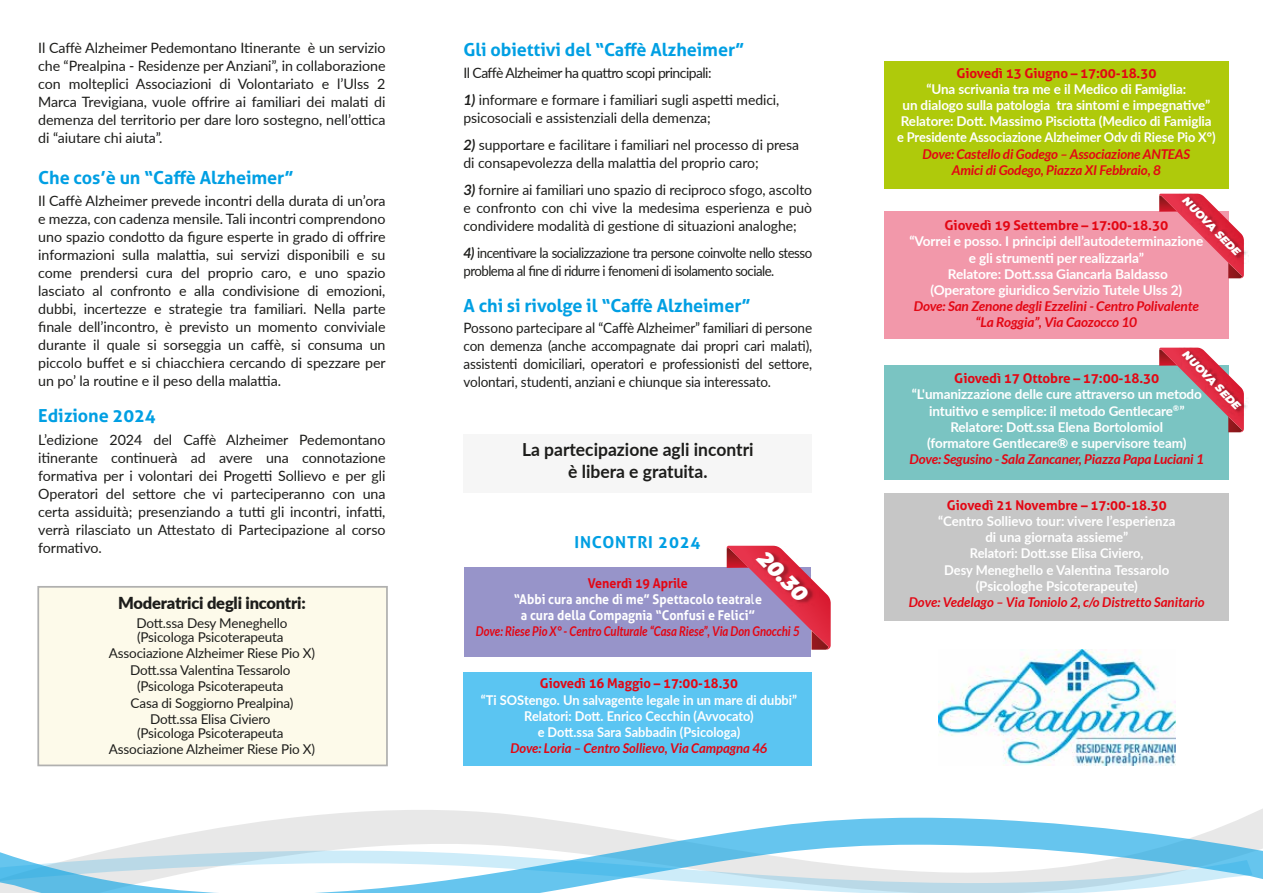
<style>
.page{position:relative;width:1263px;height:893px;background:#fff}
.page>*{position:absolute;margin:0;border:0;box-sizing:border-box;transform-origin:0 0}
.t1{font:italic 900 21px "Montserrat";color:#fff}
.t2{font:700 18px "Aller";letter-spacing:-.005em;color:#009fe3}
.t3{font:700 18px/21.6px "Lato";color:#1d1d1b;text-align:center}
.t4{font:900 16.5px "Lato";letter-spacing:-.015em;color:#1d1d1b}
.t5{font:700 16.5px "Aller";letter-spacing:.05em;color:#009fe3}
.t6{font:14.25px/18px "Lato";letter-spacing:-.005em;color:#1d1d1b;text-align:justify}
.t7{font:14.25px/18px "Lato";letter-spacing:-.005em;color:#1d1d1b;text-align:justify;scale:.95 1}
.t8{font:14.25px/18px "Lato";letter-spacing:-.04em;color:#1d1d1b;scale:.93 1}
.t9{font:14.25px "Lato";letter-spacing:-.04em;color:#1d1d1b}
.t10{font:700 13.5px/16.2px "Lato";letter-spacing:-.01em;color:#fff;text-align:center}
.t11{font:italic 700 13.5px/16.2px "Lato";letter-spacing:-.01em;color:#e30613;text-align:center}
.t12{font:13.5px/16.5px "Lato";letter-spacing:-.015em;color:#1d1d1b;text-align:center}
.t13{font:700 13.5px/16.2px "Lato";letter-spacing:-.01em;color:#fff;text-align:center;scale:.95 1}
.t14{font:700 13.5px "Aller";letter-spacing:-.01em;color:#e30613}
.t15{font:700 13.5px/16.2px "Aller";color:#fff;text-align:center;scale:.92 1}
.t16{font:italic 700 13.5px "Lato";letter-spacing:-.01em;color:#e30613;scale:.84 1}
.t17{font:italic 700 13.5px "Lato";letter-spacing:-.01em;color:#e30613;scale:.96 1}
.t18{font:700 13.5px "Aller";letter-spacing:-.01em;color:#e30613;scale:.96 1}
.t19{font:700 13.5px "Aller";letter-spacing:-.01em;color:#e30613;scale:.92 1}
.t20{font:italic 900 10.95px "Montserrat";color:#fff}
.s1{font-weight:700;font-style:italic}
</style>
<div class="page">
<div style="left:464px;top:434px;width:348px;height:58px;background:#f6f6f6"></div>
<svg style="left:293px;top:809px;width:970px;height:9px"></svg>
<svg style="left:110px;top:818px;width:1153px;height:61px"></svg>
<svg style="left:0;top:850px;width:1252px;height:43px"></svg>
<div style="left:37px;top:586px;width:351px;height:180px;background:#fdf9e5;border:2px solid #9d9d9c"></div>
<div style="left:463px;top:672px;width:349px;height:93px;background:#5bc5f2"></div>
<div style="left:885px;top:212px;width:344px;height:127px;background:#f298aa"></div>
<div style="left:885px;top:61px;width:344px;height:128px;background:#afca0b"></div>
<div style="left:884px;top:365px;width:345px;height:115px;background:#7ac4c2"></div>
<div style="left:464px;top:568px;width:347px;height:89px;background:#9794c9"></div>
<div style="left:884px;top:493px;width:345px;height:128px;background:#c6c6c6"></div>
<svg style="left:727px;top:546px;width:104px;height:104px"></svg>
<img style="left:752px;top:546px;width:68px;height:68px">
<svg style="left:1159px;top:348px;width:85px;height:84px"></svg>
<img style="left:1179px;top:348px;width:68px;height:70px">
<img style="left:938px;top:649px;width:237px;height:116px">
<svg style="left:1159px;top:194px;width:85px;height:84px"></svg>
<img style="left:1179px;top:193px;width:68px;height:71px">
<p class="t6" style="left:38px;top:38px;width:349px">Il Caffè Alzheimer Pedemontano Itinerante è un servizio che “Prealpina - Residenze per Anziani”, in collaborazione con molteplici Associazioni di Volontariato e l’Ulss 2<br>Marca Trevigiana, vuole offrire ai familiari dei malati di demenza del territorio per dare loro sostegno, nell’ottica di “aiutare chi aiuta”.</p>
<p class="t2" style="left:38px;top:166px;width:257px">Che cos’è un “Caffè Alzheimer”</p>
<p class="t6" style="left:38px;top:191px;width:349px">Il Caffè Alzheimer prevede incontri della durata di un’ora e mezza, con cadenza mensile. Tali incontri comprendono uno spazio condotto da figure esperte in grado di offrire informazioni sulla malattia, sui servizi disponibili e su come prendersi cura del proprio caro, e uno spazio lasciato al confronto e alla condivisione di emozioni, dubbi, incertezze e strategie tra familiari. Nella parte finale dell’incontro, è previsto un momento conviviale durante il quale si sorseggia un caffè, si consuma un piccolo buffet e si chiacchiera cercando di spezzare per un po’ la routine e il peso della malattia.</p>
<p class="t2" style="left:38px;top:405px;width:119px">Edizione 2024</p>
<p class="t6" style="left:38px;top:430px;width:349px">L’edizione 2024 del Caffè Alzheimer Pedemontano itinerante continuerà ad avere una connotazione formativa per i volontari dei Progetti Sollievo e per gli Operatori del settore che vi parteciperanno con una certa assiduità; presenziando a tutti gli incontri, infatti, verrà rilasciato un Attestato di Partecipazione al corso formativo.</p>
<p class="t4" style="left:118px;top:590px;width:189px">Moderatrici degli incontri:</p>
<p class="t12" style="left:136px;top:616px;width:153px;line-height:13.5px;text-align:left">Dott.ssa Desy Meneghello (Psicologa Psicoterapeuta</p>
<p class="t12" style="left:109px;top:644px;width:208px">Associazione Alzheimer Riese Pio X)<br>Dott.ssa Valentina Tessarolo (Psicologa Psicoterapeuta<br>Casa di Soggiorno Prealpina)<br>Dott.ssa Elisa Civiero</p>
<p class="t12" style="left:109px;top:724px;width:208px">(Psicologa Psicoterapeuta<br>Associazione Alzheimer Riese Pio X)</p>
<p class="t2" style="left:463px;top:38px;width:282px">Gli obiettivi del “Caffè Alzheimer”</p>
<p class="t9" style="left:463px;top:63px;width:249px">Il Caffè Alzheimer ha quattro scopi principali:</p>
<p class="t6" style="left:463px;top:90px;width:317px"><span class="s1">1)</span> informare e formare i familiari sugli aspetti medici, psicosociali e assistenziali della demenza;</p>
<p class="t6" style="left:463px;top:135px;width:337px"><span class="s1">2)</span> supportare e facilitare i familiari nel processo di presa di consapevolezza della malattia del proprio caro;</p>
<p class="t6" style="left:463px;top:180px;width:350px"><span class="s1">3)</span> fornire ai familiari uno spazio di reciproco sfogo, ascolto e confronto con chi vive la medesima esperienza e può condividere modalità di gestione di situazioni analoghe;</p>
<p class="t8" style="left:463px;top:243px;width:376px"><span class="s1">4)</span> incentivare la socializzazione tra persone coinvolte nello stesso problema al fine di ridurre i fenomeni di isolamento sociale.</p>
<p class="t2" style="left:463px;top:295px;width:289px">A chi si rivolge il “Caffè Alzheimer”</p>
<p class="t7" style="left:463px;top:318px;width:368px">Possono partecipare al “Caffè Alzheimer” familiari di persone con demenza (anche accompagnate dai propri cari malati), assistenti domiciliari, operatori e professionisti del settore, volontari, studenti, anziani e chiunque sia interessato.</p>
<p class="t3" style="left:522px;top:438px;width:233px">La partecipazione agli incontri è libera e gratuita.</p>
<p class="t5" style="left:575px;top:532px;width:127px">INCONTRI 2024</p>
<h1 class="t1" style="left:773px;top:544px;width:63px;rotate:46deg">20.30</h1>
<p class="t19" style="left:588px;top:575px;width:110px">Venerdì 19 Aprile</p>
<p class="t15" style="left:514px;top:591px;width:271px">“Abbi cura anche di me” Spettacolo teatrale a cura della Compagnia “Confusi e Felici”</p>
<p class="t16" style="left:476px;top:624px;width:387px">Dove: Riese Pio X° - Centro Culturale “Casa Riese”, Via Don Gnocchi 5</p>
<p class="t18" style="left:540px;top:675px;width:208px">Giovedì 16 Maggio – 17:00-18.30</p>
<p class="t13" style="left:481px;top:691px;width:334px">“Ti SOStengo. Un salvagente legale in un mare di dubbi”<br>Relatori: Dott. Enrico Cecchin (Avvocato)<br>e Dott.ssa Sara Sabbadin (Psicologa)</p>
<p class="t17" style="left:510px;top:740px;width:269px">Dove: Loria – Centro Sollievo, Via Campagna 46</p>
<p class="t14" style="left:956px;top:65px;width:202px">Giovedì 13 Giugno – 17:00-18.30</p>
<p class="t10" style="left:897px;top:80px;width:320px">“Una scrivania tra me e il Medico di Famiglia:<br>un dialogo sulla patologia tra sintomi e impegnative” Relatore: Dott. Massimo Pisciotta (Medico di Famiglia e Presidente Associazione Alzheimer Odv di Riese Pio X°)</p>
<p class="t11" style="left:923px;top:146px;width:269px">Dove: Castello di Godego – Associazione ANTEAS<br>Amici di Godego, Piazza XI Febbraio, 8</p>
<p class="t20" style="left:1191px;top:193px;width:79px;rotate:46deg">NUOVA SEDE</p>
<p class="t14" style="left:944px;top:217px;width:225px">Giovedì 19 Settembre – 17:00-18.30</p>
<p class="t10" style="left:909px;top:233px;width:295px">“Vorrei e posso. I principi dell’autodeterminazione e gli strumenti per realizzarla”<br>Relatore: Dott.ssa Giancarla Baldasso<br>(Operatore giuridico Servizio Tutele Ulss 2)</p>
<p class="t11" style="left:914px;top:298px;width:286px">Dove: San Zenone degli Ezzelini - Centro Polivalente “La Roggia”, Via Caozocco 10</p>
<p class="t20" style="left:1191px;top:347px;width:79px;rotate:46deg">NUOVA SEDE</p>
<p class="t14" style="left:954px;top:370px;width:207px">Giovedì 17 Ottobre – 17:00-18.30</p>
<p class="t10" style="left:912px;top:386px;width:292px">“L'umanizzazione delle cure attraverso un metodo intuitivo e semplice: il metodo Gentlecare<sup>®</sup>” Relatore: Dott.ssa Elena Bortolomiol<br>(formatore Gentlecare® e supervisore team)</p>
<p class="t11" style="left:909px;top:451px;width:296px">Dove: Segusino - Sala Zancaner, Piazza Papa Luciani 1</p>
<p class="t14" style="left:947px;top:497px;width:221px">Giovedì 21 Novembre – 17:00-18.30</p>
<p class="t10" style="left:938px;top:512px;width:239px">“Centro Sollievo tour: vivere l’esperienza di una giornata assieme”<br>Relatori: Dott.sse Elisa Civiero,<br>Desy Meneghello e Valentina Tessarolo (Psicologhe Psicoterapeute)</p>
<p class="t11" style="left:909px;top:594px;width:297px">Dove: Vedelago – Via Toniolo 2, c/o Distretto Sanitario</p>
</div>
